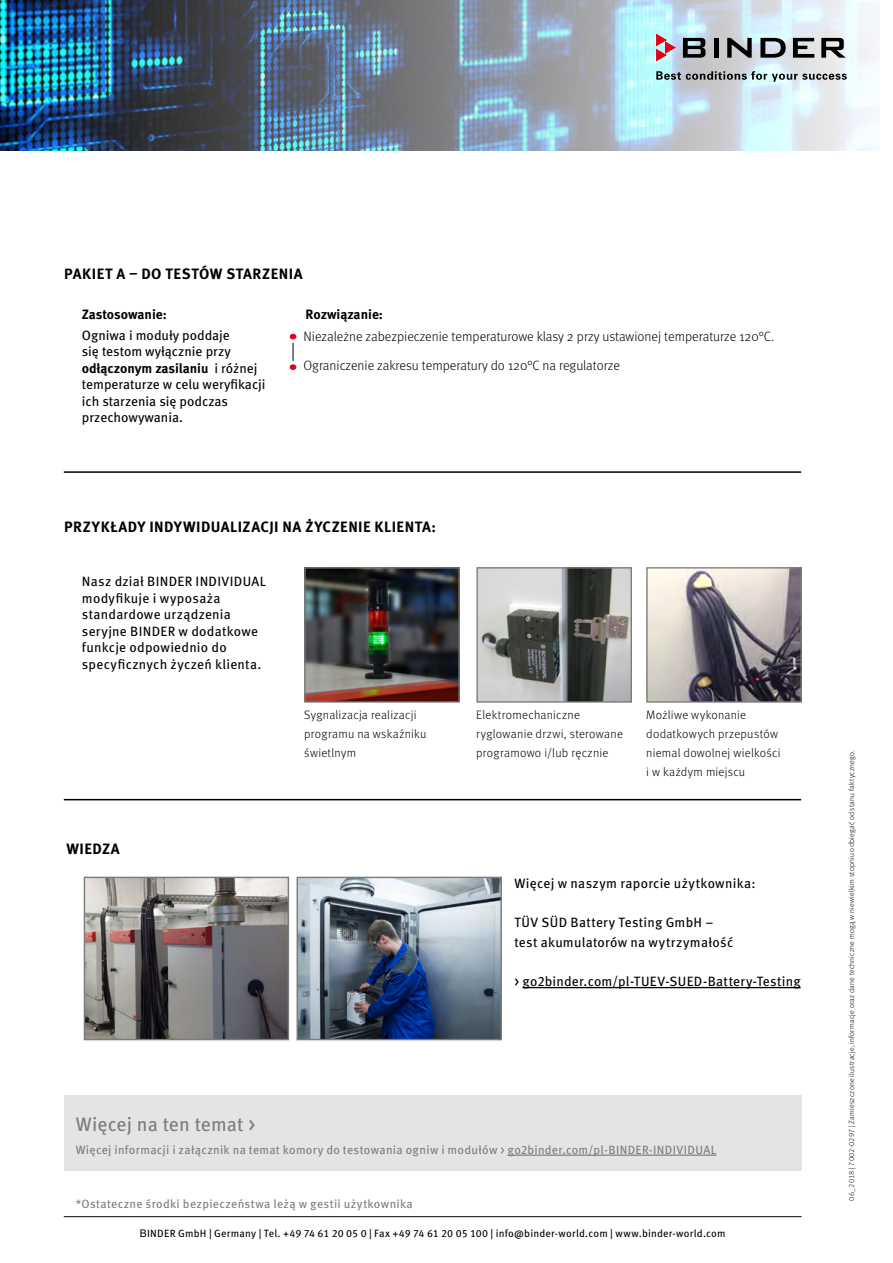
<style>
.page{position:relative;width:893px;height:1263px;background:#fff}
.page>*{position:absolute;margin:0;border:0;box-sizing:border-box;transform-origin:0 0}
.p_body_std{font:19.5px "Meta Pro";color:#7b7c7e}
.p_body_std-2{font:700 15px "Meta Pro";letter-spacing:.03em;color:#000}
.p_body_std-3{font:13.5px/16.5px "Meta Pro";letter-spacing:.02em;color:#000}
.Subline{font:13.5px/16.5px "Meta Pro";color:#000}
.Subline-2{font:300 13.5px "Meta Pro";color:#000}
.Subline-3{font:700 13.5px "Meta Pro";letter-spacing:-.005em;color:#000}
.p_body_std-4{font:300 12.15px/18.9px "Meta Pro";letter-spacing:.02em;color:#000}
.p_body_std-5{font:12px "Meta Pro";letter-spacing:.025em;color:#7b7c7e}
.p_table_product_foot{font:10.5px "Meta Pro";letter-spacing:.02em;color:#000}
.p_table_product_foot-2{font:300 7.5px "Meta Pro";letter-spacing:.025em;color:#000}
.s1{font-weight:700}
.s2{font-family:"Arial Unicode MS"}
</style>
<div class="page">
<div style="left:64px;top:1095px;width:737px;height:75px;background:#e3e4e4"></div>
<hr style="left:64px;top:1216px;width:737px;height:1px;background:#000">
<hr style="left:507px;top:1154px;width:209px;height:2px;background:#7b7c7e">
<img style="left:648px;top:569px;width:152px;height:132px">
<div style="left:646px;top:567px;width:156px;height:136px;border:1px solid #7b7c7e"></div>
<img style="left:306px;top:569px;width:152px;height:132px">
<div style="left:304px;top:567px;width:156px;height:136px;border:1px solid #7b7c7e"></div>
<img style="left:478px;top:569px;width:152px;height:132px">
<div style="left:476px;top:567px;width:156px;height:136px;border:1px solid #7b7c7e"></div>
<hr style="left:522px;top:987px;width:279px;height:1px;background:#000">
<img style="left:86px;top:879px;width:201px;height:159px">
<div style="left:84px;top:877px;width:205px;height:163px;border:1px solid #7b7c7e"></div>
<img style="left:299px;top:879px;width:201px;height:159px">
<div style="left:297px;top:877px;width:205px;height:163px;border:1px solid #7b7c7e"></div>
<svg style="left:290px;top:334px;width:6px;height:36px"></svg>
<hr style="left:64px;top:471px;width:737px;height:2px;background:#000">
<hr style="left:64px;top:799px;width:737px;height:1px;background:#000">
<img style="left:0;top:0;width:874px;height:150px">
<svg style="left:656px;top:71px;width:191px;height:11px;background:#9ba5a9"></svg>
<svg style="left:683px;top:38px;width:22px;height:20px"></svg>
<hr style="left:714px;top:38px;width:4px;height:20px;background:#000">
<svg style="left:727px;top:38px;width:25px;height:20px"></svg>
<svg style="left:760px;top:38px;width:26px;height:20px"></svg>
<svg style="left:793px;top:38px;width:21px;height:20px"></svg>
<svg style="left:821px;top:38px;width:25px;height:20px"></svg>
<svg style="left:656px;top:34px;width:19px;height:27px"></svg>
<p class="p_body_std-2" style="left:64px;top:262px;width:240px">PAKIET A – DO TESTÓW STARZENIA</p>
<p class="Subline-3" style="left:82px;top:303px;width:87px">Zastosowanie:</p>
<p class="Subline" style="left:82px;top:326px;width:185px">Ogniwa i moduły poddaje<br>się testom wyłącznie przy <span class="s1">odłączonym zasilaniu</span> i różnej temperaturze w celu weryfikacji ich starzenia się podczas przechowywania.</p>
<p class="Subline-3" style="left:306px;top:303px;width:79px">Rozwiązanie:</p>
<p class="Subline-2" style="left:304px;top:327px;width:472px">Niezależne zabezpieczenie temperaturowe klasy 2 przy ustawionej temperaturze 120°C.</p>
<p class="Subline-2" style="left:304px;top:355px;width:318px">Ograniczenie zakresu temperatury do 120°C na regulatorze</p>
<p class="p_body_std-2" style="left:64px;top:515px;width:373px">PRZYKŁADY INDYWIDUALIZACJI NA ŻYCZENIE KLIENTA:</p>
<p class="p_body_std-3" style="left:82px;top:572px;width:186px">Nasz dział BINDER INDIVIDUAL modyfikuje i wyposaża standardowe urządzenia seryjne BINDER w dodatkowe funkcje odpowiednio do specyficznych życzeń klienta.</p>
<p class="p_body_std-2" style="left:66px;top:837px;width:55px">WIEDZA</p>
<p class="p_body_std-4" style="left:304px;top:704px;width:124px">Sygnalizacja realizacji programu na wskaźniku świetlnym</p>
<p class="p_body_std" style="left:76px;top:1109px;width:181px">Więcej na ten temat &gt;</p>
<p class="p_body_std-4" style="left:476px;top:704px;width:148px">Elektromechaniczne ryglowanie drzwi, sterowane programowo i/lub ręcznie</p>
<p class="p_body_std-4" style="left:646px;top:704px;width:136px">Możliwe wykonanie dodatkowych przepustów niemal dowolnej wielkości i w każdym miejscu</p>
<p class="p_body_std-3" style="left:514px;top:875px;width:243px">Więcej w naszym raporcie użytkownika:</p>
<p class="p_body_std-3" style="left:514px;top:912px;width:220px;line-height:19.5px">TÜV SÜD Battery Testing GmbH – test akumulatorów na wytrzymałość</p>
<p class="p_body_std-3" style="left:514px;top:972px;width:288px">&gt; go2binder.com/pl-TUEV-SUED-Battery-Testing</p>
<p class="p_body_std-5" style="left:76px;top:1140px;width:642px">Więcej informacji i załącznik na temat komory do testowania ogniw i modułów &gt; go2binder.com/pl-BINDER-INDIVIDUAL</p>
<p class="p_body_std-5" style="left:76px;top:1194px;width:339px">*Ostateczne środki bezpieczeństwa leżą w gestii użytkownika</p>
<p class="p_table_product_foot" style="left:140px;top:1225px;width:587px"><span class="s2">B</span>INDER GmbH | Germany | Tel. +49 74 61 20 05 0 | Fax +49 74 61 20 05 100 | info@binder-world.com | www.binder-world.com</p>
<p class="p_table_product_foot-2" style="left:846px;top:1201px;width:452px;rotate:-90deg">06_2018 | 7002-0297 | Zamieszczone ilustracje, informacje oraz dane techniczne mogą w niewielkim stopniu odbiegać od stanu faktycznego.</p>
</div>
